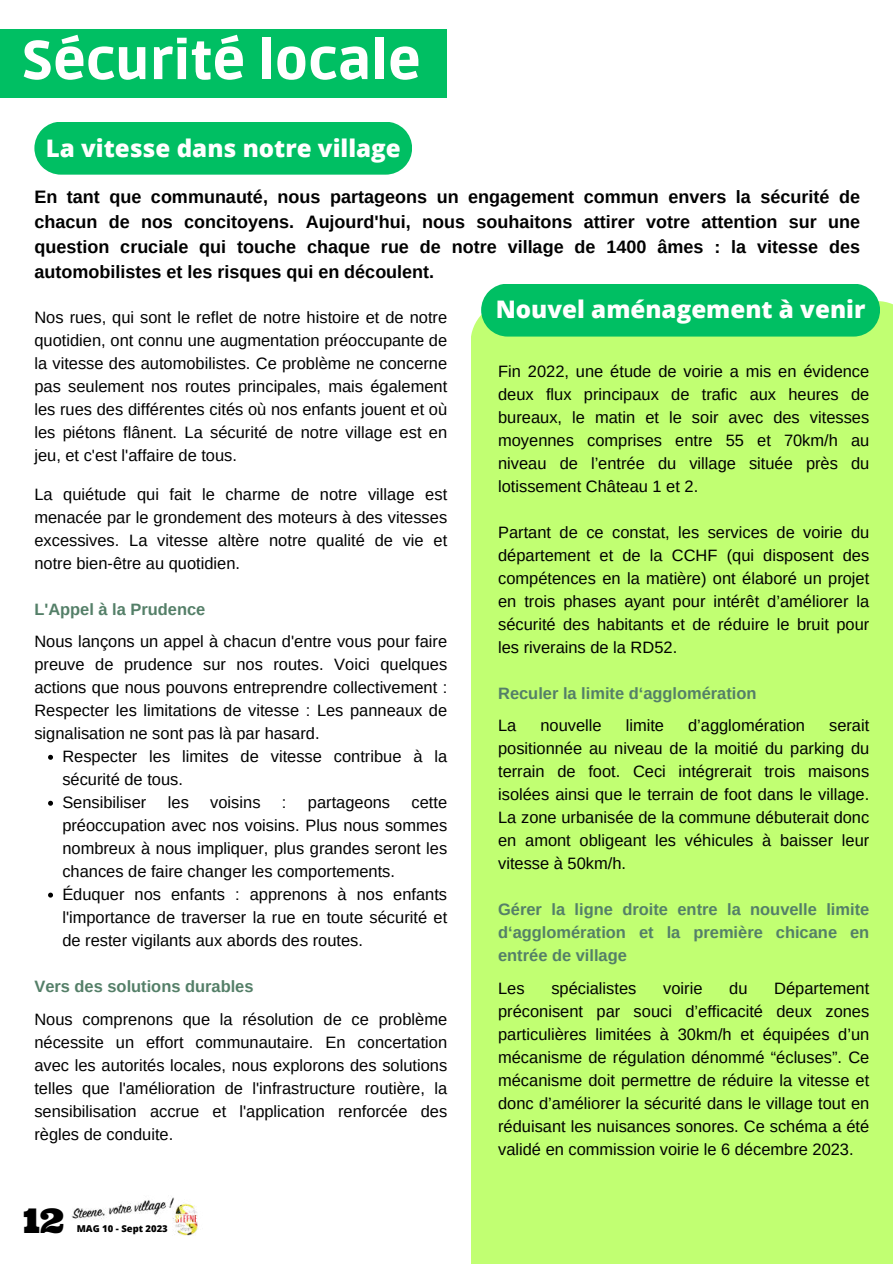
<style>
.page{position:relative;width:893px;height:1264px;background:#fff}
.page>*{position:absolute;margin:0;border:0;box-sizing:border-box;transform-origin:0 0}
.t1{font:900 54.3px "Ruda";color:#fff}
.t2{font:34.05px "Ultra";color:#000}
.t3{font:800 24.15px "Open Sans";color:#fff}
.t4{font:700 18px/24.8px "Arimo";color:#000;text-align:justify}
.t5{font:16.5px/23px "Arimo";color:#000;text-align:justify}
.t6{font:700 16.5px/23px "Arimo";color:#547f68;text-align:justify}
.t7{font:800 9.45px "Open Sans";color:#000}
</style>
<div class="page">
<div style="left:34px;top:122px;width:378px;height:53px;background:#00bf63"></div>
<div style="left:471px;top:301px;width:421px;height:962px;background:#c1ff72"></div>
<div style="left:0;top:30px;width:446px;height:68px;background:#00bf63"></div>
<svg style="left:48px;top:754px;width:5px;height:5px"></svg>
<svg style="left:48px;top:800px;width:5px;height:5px"></svg>
<svg style="left:48px;top:892px;width:5px;height:5px"></svg>
<div style="left:481px;top:284px;width:399px;height:52px;background:#00bf63"></div>
<img style="left:71px;top:1197px;width:103px;height:23px">
<img style="left:167px;top:1199px;width:31px;height:37px">
<h1 class="t1" style="left:22px;top:29px;width:400px">Sécurité locale</h1>
<h3 class="t3" style="left:46px;top:131px;width:356px">La vitesse dans notre village</h3>
<p class="t4" style="left:34px;top:185px;width:827px">En tant que communauté, nous partageons un engagement commun envers la sécurité de chacun de nos concitoyens. Aujourd'hui, nous souhaitons attirer votre attention sur une question cruciale qui touche chaque rue de notre village de 1400 âmes : la vitesse des automobilistes et les risques qui en découlent.</p>
<p class="t5" style="left:34px;top:305px;width:414px">Nos rues, qui sont le reflet de notre histoire et de notre quotidien, ont connu une augmentation préoccupante de la vitesse des automobilistes. Ce problème ne concerne pas seulement nos routes principales, mais également les rues des différentes cités où nos enfants jouent et où les piétons flânent. La sécurité de notre village est en jeu, et c'est l'affaire de tous.</p>
<p class="t5" style="left:34px;top:482px;width:414px">La quiétude qui fait le charme de notre village est menacée par le grondement des moteurs à des vitesses excessives. La vitesse altère notre qualité de vie et notre bien-être au quotidien.</p>
<p class="t6" style="left:34px;top:597px;width:172px">L'Appel à la Prudence</p>
<p class="t5" style="left:34px;top:630px;width:414px">Nous lançons un appel à chacun d'entre vous pour faire preuve de prudence sur nos routes. Voici quelques actions que nous pouvons entreprendre collectivement :<br>Respecter les limitations de vitesse : Les panneaux de signalisation ne sont pas là par hasard.</p>
<p class="t5" style="left:62px;top:745px;width:386px;text-align:left">Respecter les limites de vitesse contribue à la sécurité de tous.<br>Sensibiliser</p>
<p class="t5" style="left:168px;top:791px;width:23px">les</p>
<p class="t5" style="left:210px;top:791px;width:52px">voisins</p>
<p class="t5" style="left:282px;top:791px;width:6px">:</p>
<p class="t5" style="left:308px;top:791px;width:84px">partageons</p>
<p class="t5" style="left:62px;top:791px;width:386px;text-align:left;text-indent:349px">cette préoccupation avec nos voisins. Plus nous sommes nombreux à nous impliquer, plus grandes seront les chances de faire changer les comportements.<br>Éduquer nos enfants : apprenons à nos enfants l'importance de traverser la rue en toute sécurité et de rester vigilants aux abords des routes.</p>
<p class="t6" style="left:34px;top:974px;width:221px">Vers des solutions durables</p>
<p class="t5" style="left:34px;top:1007px;width:414px">Nous comprenons que la résolution de ce problème nécessite un effort communautaire. En concertation avec les autorités locales, nous explorons des solutions telles que l'amélioration de l'infrastructure routière, la sensibilisation accrue et l'application renforcée des règles de conduite.</p>
<h2 class="t2" style="left:23px;top:1198px;width:42px">12</h2>
<p class="t7" style="left:77px;top:1221px;width:92px">MAG 10 - Sept 2023</p>
<h3 class="t3" style="left:495px;top:293px;width:371px">Nouvel aménagement à venir</h3>
<p class="t5" style="left:498px;top:360px;width:372px">Fin 2022, une étude de voirie a mis en évidence deux flux principaux de trafic aux heures de bureaux, le matin et le soir avec des vitesses moyennes comprises entre 55 et 70km/h au niveau de l’entrée du village située près du lotissement Château 1 et 2.</p>
<p class="t5" style="left:498px;top:520px;width:372px">Partant de ce constat, les services de voirie du département et de la CCHF (qui disposent des compétences en la matière) ont élaboré un projet en trois phases ayant pour intérêt d’améliorer la sécurité des habitants et de réduire le bruit pour les riverains de la RD52.</p>
<p class="t6" style="left:498px;top:681px;width:260px">Reculer la limite d‘agglomération</p>
<p class="t5" style="left:498px;top:714px;width:20px">La</p>
<p class="t5" style="left:540px;top:714px;width:63px">nouvelle</p>
<p class="t5" style="left:625px;top:714px;width:40px">limite</p>
<p class="t5" style="left:688px;top:714px;width:118px">d’agglomération</p>
<p class="t5" style="left:498px;top:714px;width:372px;text-indent:331px">serait positionnée au niveau de la moitié du parking du terrain de foot. Ceci intégrerait trois maisons isolées ainsi que le terrain de foot dans le village.<br>La zone urbanisée de la commune débuterait donc en amont obligeant les véhicules à baisser leur vitesse à 50km/h.</p>
<p class="t6" style="left:498px;top:898px;width:372px">Gérer la ligne droite entre la nouvelle limite d‘agglomération et la première chicane en entrée de village</p>
<p class="t5" style="left:498px;top:976px;width:28px">Les</p>
<p class="t5" style="left:551px;top:976px;width:86px">spécialistes</p>
<p class="t5" style="left:663px;top:976px;width:41px">voirie</p>
<p class="t5" style="left:729px;top:976px;width:20px">du</p>
<p class="t5" style="left:498px;top:976px;width:372px;text-indent:276px">Département préconisent par souci d’efficacité deux zones particulières limitées à 30km/h et équipées d’un mécanisme de régulation dénommé “écluses”. Ce mécanisme doit permettre de réduire la vitesse et donc d’améliorer la sécurité dans le village tout en réduisant les nuisances sonores. Ce schéma a été validé en commission voirie le 6 décembre 2023.</p>
</div>
